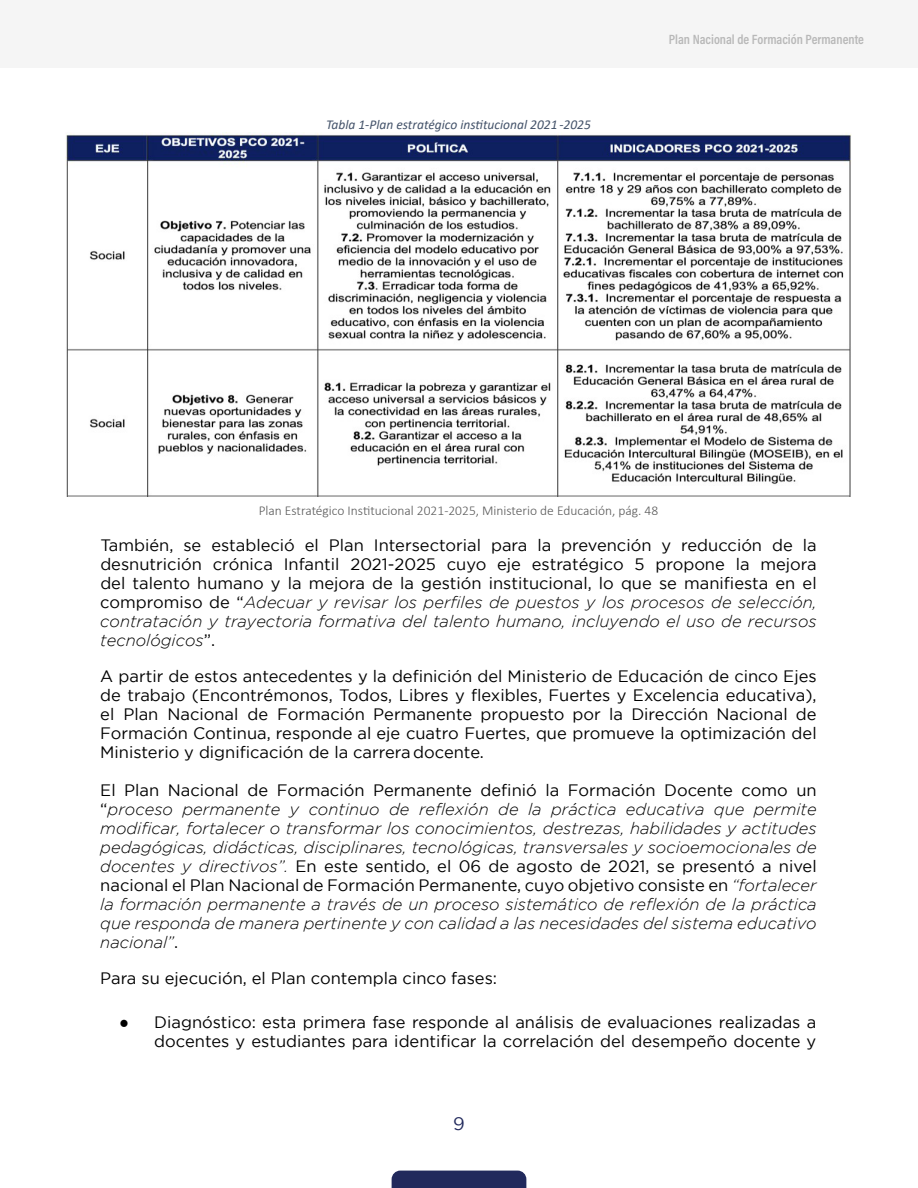
<style>
.page{position:relative;width:918px;height:1188px;background:#fff}
.page>*{position:absolute;margin:0;border:0;box-sizing:border-box;transform-origin:0 0}
.t1{font:18px "Gotham";color:#21295c}
.t2{font:16.5px/18.9px "Gotham";color:#000;text-align:justify}
.t3{font:italic 300 16.5px/18.9px "Gotham";color:#000;text-align:justify}
.t4{font:300 13.5px "Calibri";color:#595959}
.t5{font:italic 13.5px "Calibri";color:#44536a}
.t6{font:600 13.5px "Acumin Pro Cond";color:#b8b8b8}
.s1{font-weight:300;font-style:italic}
.s2{font-weight:400;font-style:normal}
.s3{font-family:"Calibri";font-weight:300}
</style>
<div class="page">
<div style="left:392px;top:1171px;width:134px;height:17px;background:#21295c"></div>
<div style="left:0;top:1px;width:917px;height:67px;background:#f5f5f5"></div>
<img style="left:65px;top:132px;width:786px;height:364px">
<p class="t5" style="left:326px;top:115px;width:266px">Tabla 1-Plan estratégico institucional 2021 -2025</p>
<p class="t6" style="left:669px;top:30px;width:197px">Plan Nacional de Formación Permanente</p>
<p class="t4" style="left:259px;top:502px;width:401px">Plan Estratégico Institucional 2021-2025, Ministerio de Educación, pág. 48</p>
<p class="t2" style="left:100px;top:536px;width:718px">También, se estableció el Plan Intersectorial para la prevención y reducción de la desnutrición crónica Infantil 2021-2025 cuyo eje estratégico 5 propone la mejora del talento humano y la mejora de la gestión institucional, lo que se manifiesta en el compromiso de “<span class="s1">Adecuar y revisar los perfiles de puestos y los procesos de selección, contratación y trayectoria formativa del talento humano, incluyendo el uso de recursos tecnológicos</span>”.</p>
<p class="t2" style="left:100px;top:667px;width:718px">A partir de estos antecedentes y la definición del Ministerio de Educación de cinco Ejes de trabajo (Encontrémonos, Todos, Libres y flexibles, Fuertes y Excelencia educativa), el Plan Nacional de Formación Permanente propuesto por la Dirección Nacional de Formación Continua, responde al eje cuatro Fuertes, que promueve la optimización del Ministerio y dignificación de la carreradocente.</p>
<p class="t3" style="left:100px;top:781px;width:718px"><span class="s2">El Plan Nacional de Formación Permanente definió la Formación Docente como un “</span>proceso permanente y continuo de reflexión de la práctica educativa que permite modificar, fortalecer o transformar los conocimientos, destrezas, habilidades y actitudes pedagógicas, didácticas, disciplinares, tecnológicas, transversales y socioemocionales de docentes y directivos”. <span class="s2">En este sentido, el 06 de agosto de 2021, se presentó a nivel nacional el Plan Nacional de Formación Permanente, cuyo objetivo consiste en</span> “fortalecer la formación permanente a través de un proceso sistemático de reflexión de la práctica que responda de manera pertinente y con calidad a las necesidades del sistema educativo nacional”<span class="s2">.</span></p>
<p class="t2" style="left:100px;top:968px;width:398px">Para su ejecución, el Plan contempla cinco fases:</p>
<p class="t2" style="left:119px;top:1012px;width:699px;text-align:right"><span class="s3">●</span> Diagnóstico: esta primera fase responde al análisis de evaluaciones realizadas a docentes y estudiantes para identificar la correlación del desempeño docente y</p>
<p class="t1" style="left:453px;top:1114px;width:13px">9</p>
</div>
